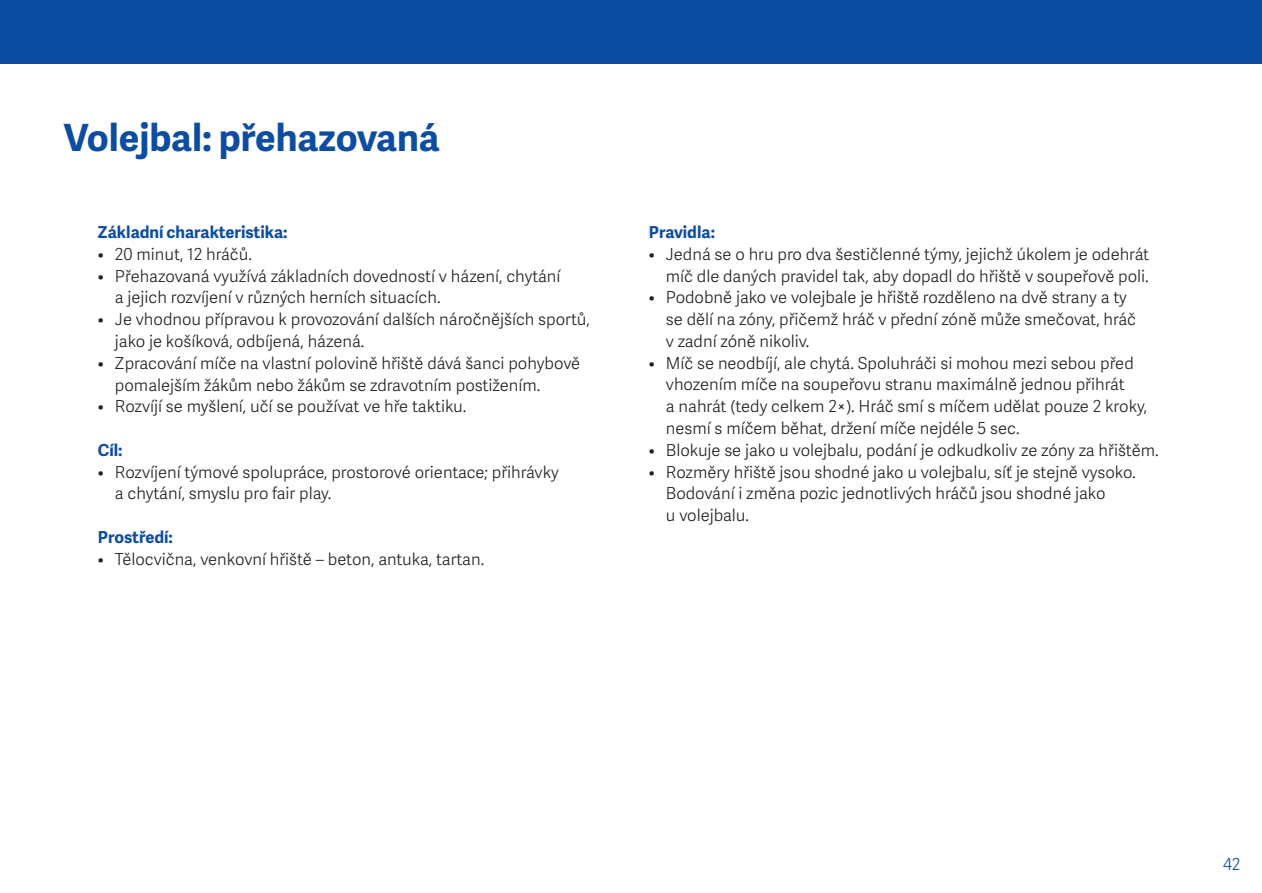
<style>
.page{position:relative;width:1262px;height:893px;background:#fff}
.page>*{position:absolute;margin:0;border:0;box-sizing:border-box;transform-origin:0 0}
.t1{font:700 37.5px "Adelle Sans";color:#0d4da1}
.t2{font:300 16.5px/21.8px "Adelle Sans";color:#231f20}
.t3{font:700 16.5px "Adelle Sans";color:#0d4da1}
.t4{font:300 16.5px "Adelle Sans";color:#0d4da1}
</style>
<div class="page">
<div style="left:0;top:0;width:1261px;height:64px;background:#0d4da1"></div>
<h1 class="t1" style="left:64px;top:110px;width:377px">Volejbal: přehazovaná</h1>
<p class="t3" style="left:98px;top:220px;width:191px">Základní charakteristika:</p>
<p class="t2" style="left:98px;top:242px;width:155px">• 20 minut, 12 hráčů.</p>
<p class="t2" style="left:115px;top:264px;width:447px;text-indent:-17px">• Přehazovaná využívá základních dovedností v házení, chytání a jejich rozvíjení v různých herních situacích.</p>
<p class="t2" style="left:115px;top:308px;width:476px;text-indent:-17px">• Je vhodnou přípravou k provozování dalších náročnějších sportů, jako je košíková, odbíjená, házená.</p>
<p class="t2" style="left:115px;top:351px;width:467px;text-indent:-17px">• Zpracování míče na vlastní polovině hřiště dává šanci pohybově pomalejším žákům nebo žákům se zdravotním postižením.</p>
<p class="t2" style="left:98px;top:395px;width:370px">• Rozvíjí se myšlení, učí se používat ve hře taktiku.</p>
<p class="t3" style="left:98px;top:437px;width:26px">Cíl:</p>
<p class="t2" style="left:115px;top:460px;width:445px;text-indent:-17px">• Rozvíjení týmové spolupráce, prostorové orientace; přihrávky a chytání, smyslu pro fair play.</p>
<p class="t3" style="left:98px;top:524px;width:76px">Prostředí:</p>
<p class="t2" style="left:98px;top:547px;width:388px">• Tělocvična, venkovní hřiště – beton, antuka, tartan.</p>
<p class="t3" style="left:649px;top:220px;width:68px">Pravidla:</p>
<p class="t2" style="left:649px;top:242px;width:502px;text-align:right">• Jedná se o hru pro dva šestičlenné týmy, jejichž úkolem je odehrát míč dle daných pravidel tak, aby dopadl do hřiště v soupeřově poli.</p>
<p class="t2" style="left:666px;top:286px;width:471px;text-indent:-17px">• Podobně jako ve volejbale je hřiště rozděleno na dvě strany a ty se dělí na zóny, přičemž hráč v přední zóně může smečovat, hráč v zadní zóně nikoliv.</p>
<p class="t2" style="left:666px;top:351px;width:483px;text-indent:-17px">• Míč se neodbíjí, ale chytá. Spoluhráči si mohou mezi sebou před vhozením míče na soupeřovu stranu maximálně jednou přihrát<br>a nahrát (tedy celkem 2×). Hráč smí s míčem udělat pouze 2 kroky, nesmí s míčem běhat, držení míče nejdéle 5 sec.</p>
<p class="t2" style="left:649px;top:438px;width:511px">• Blokuje se jako u volejbalu, podání je odkudkoliv ze zóny za hřištěm.</p>
<p class="t2" style="left:666px;top:460px;width:471px;text-indent:-17px">• Rozměry hřiště jsou shodné jako u volejbalu, síť je stejně vysoko.<br>Bodování i změna pozic jednotlivých hráčů jsou shodné jako<br>u volejbalu.</p>
<p class="t4" style="left:1222px;top:851px;width:19px">42</p>
</div>
